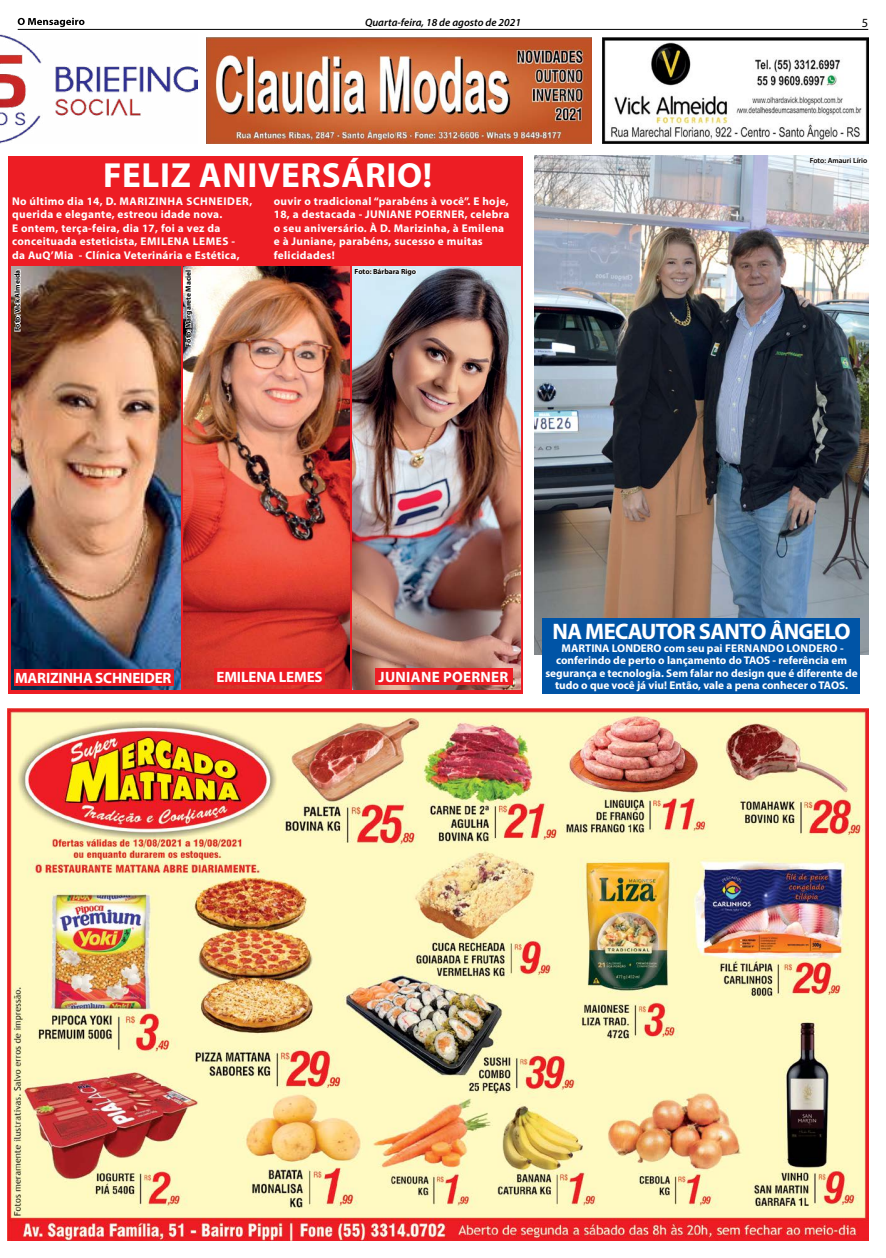
<style>
.page{position:relative;width:886px;height:1258px;background:#fff}
.page>*{position:absolute;margin:0;border:0;box-sizing:border-box;transform-origin:0 0}
.t1{font:700 35px "Myriad Pro";letter-spacing:.02em;color:#fff}
.t2{font:700 22.5px "Myriad Pro";letter-spacing:-.03em;color:#fff}
.t3{font:700 15px "Myriad Pro";letter-spacing:-.01em;color:#fff}
.t4{font:700 15px "Myriad Pro";letter-spacing:.02em;color:#fff}
.t5{font:12.5px "Myriad Pro";color:#000}
.t6{font:700 11.25px/13.5px "Myriad Pro";letter-spacing:.03em;color:#fff}
.t7{font:700 11.25px/12.5px "Myriad Pro";color:#fff;text-align:center}
.t8{font:italic 600 10.75px "Myriad Pro";color:#000}
.t9{font:700 7.5px "Myriad Pro";color:#000}
.t10{font:600 7.5px "Myriad Pro";color:#000}
</style>
<div class="page">
<svg style="left:18px;top:18px;width:66px;height:9px"></svg>
<hr style="left:18px;top:29px;width:850px;height:1px;background:#000">
<img style="left:8px;top:708px;width:860px;height:533px">
<img style="left:207px;top:38px;width:384px;height:106px">
<img style="left:603px;top:38px;width:265px;height:106px">
<img style="left:0;top:34px;width:197px;height:110px">
<div style="left:9px;top:156px;width:514px;height:538px;background:#ed1d24"></div>
<img style="left:183px;top:266px;width:166px;height:423px">
<img style="left:12px;top:266px;width:168px;height:423px">
<img style="left:352px;top:266px;width:169px;height:423px">
<div style="left:214px;top:668px;width:111px;height:16px;background:#ed1d24"></div>
<div style="left:375px;top:668px;width:137px;height:16px;background:#ed1d24"></div>
<div style="left:14px;top:669px;width:160px;height:17px;background:#ed1d24"></div>
<svg style="left:13px;top:269px;width:9px;height:63px"></svg>
<svg style="left:184px;top:270px;width:10px;height:77px"></svg>
<svg style="left:354px;top:266px;width:63px;height:12px"></svg>
<img style="left:534px;top:156px;width:335px;height:499px">
<div style="left:542px;top:618px;width:318px;height:76px;background:#0054a6"></div>
<svg style="left:809px;top:155px;width:59px;height:13px"></svg>
<p class="t8" style="left:365px;top:15px;width:157px">Quarta-feira, 18 de agosto de 2021</p>
<p class="t5" style="left:862px;top:15px;width:8px">5</p>
<h1 class="t1" style="left:103px;top:153px;width:330px">FELIZ ANIVERSÁRIO!</h1>
<p class="t6" style="left:12px;top:194px;width:242px">No último dia 14, D. MARIZINHA SCHNEIDER, querida e elegante, estreou idade nova.<br>E ontem, terça-feira, dia 17, foi a vez da conceituada esteticista, EMILENA LEMES -<br>da AuQ’Mia - Clínica Veterinária e Estética,</p>
<p class="t6" style="left:274px;top:194px;width:237px">ouvir o tradicional “parabéns à você”. E hoje, 18, a destacada - JUNIANE POERNER, celebra o seu aniversário. À D. Marizinha, à Emilena e à Juniane, parabéns, sucesso e muitas felicidades!</p>
<p class="t9" style="left:13px;top:331px;width:63px;rotate:-90deg">Foto: Vick Almeida</p>
<p class="t9" style="left:183px;top:346px;width:78px;rotate:-90deg">Foto: Margarete Maciel</p>
<p class="t9" style="left:355px;top:266px;width:63px">Foto: Bárbara Rigo</p>
<p class="t10" style="left:810px;top:155px;width:59px">Foto: Amauri Lírio</p>
<h3 class="t3" style="left:15px;top:668px;width:158px">MARIZINHA SCHNEIDER</h3>
<h3 class="t3" style="left:217px;top:667px;width:108px">EMILENA LEMES</h3>
<h3 class="t4" style="left:379px;top:667px;width:131px">JUNIANE POERNER</h3>
<h2 class="t2" style="left:552px;top:617px;width:300px">NA MECAUTOR SANTO ÂNGELO</h2>
<p class="t7" style="left:545px;top:641px;width:314px">MARTINA LONDERO com seu pai FERNANDO LONDERO - conferindo de perto o lançamento do TAOS - referência em segurança e tecnologia. Sem falar no design que é diferente de tudo o que você já viu! Então, vale a pena conhecer o TAOS.</p>
</div>
